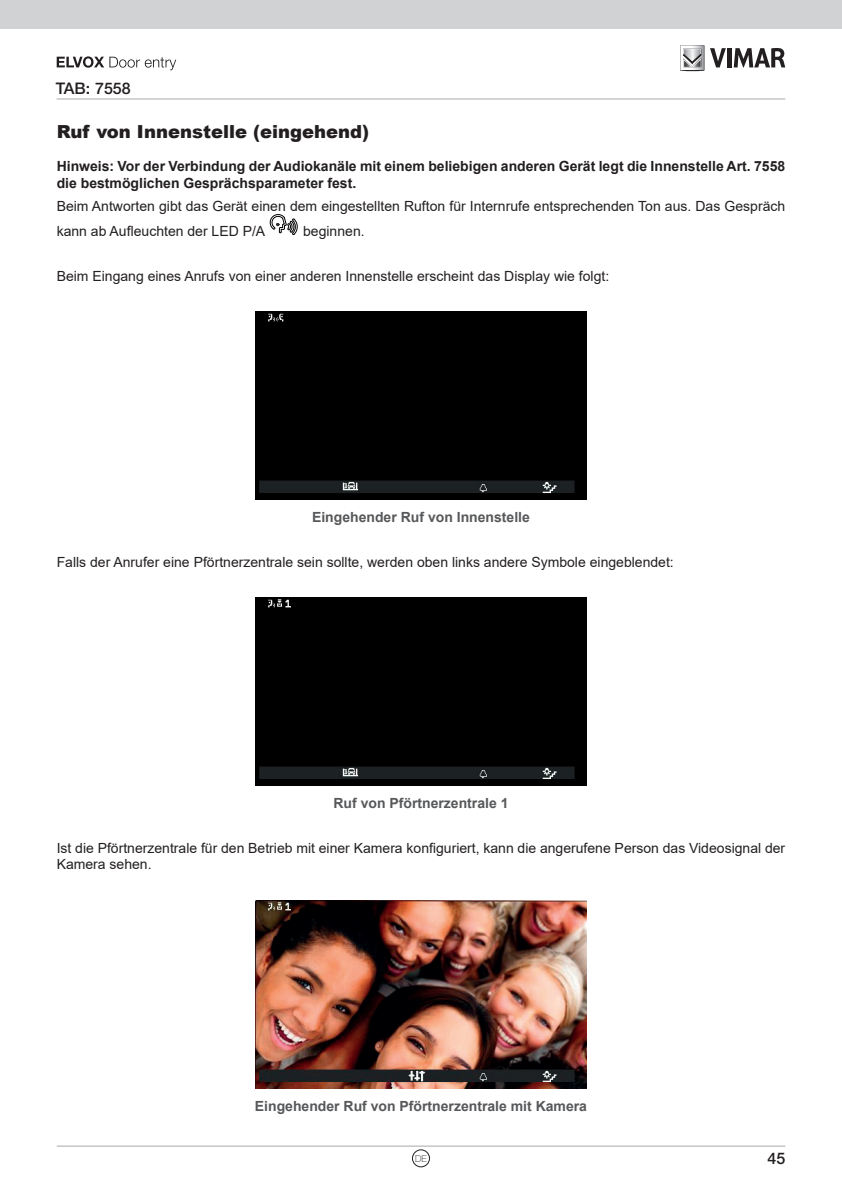
<style>
.page{position:relative;width:842px;height:1191px;background:#fff}
.page>*{position:absolute;margin:0;border:0;box-sizing:border-box;transform-origin:0 0}
.t1{font:900 18px "Arial";color:#231f20}
.t2{font:500 16px "Helvetica Neue LT Std";color:#231f20}
.t3{font:14px/24.8px "Arial";color:#231f20}
.t4{font:700 14px/16.8px "Arial";color:#231f20}
.t5{font:700 14px "Arial";color:#57585a}
.t6{font:100 9.6px "Helvetica Neue LT Std";color:#231f20}
</style>
<div class="page">
<hr style="left:57px;top:1145px;width:728px;height:1px;background:#a8a9ad">
<div style="left:0;top:0;width:842px;height:28px;background:#d1d2d4"></div>
<svg style="left:680px;top:45px;width:24px;height:27px"></svg>
<svg style="left:710px;top:48px;width:16px;height:19px"></svg>
<hr style="left:727px;top:48px;width:4px;height:19px;background:#231f20">
<svg style="left:734px;top:48px;width:51px;height:19px"></svg>
<hr style="left:57px;top:98px;width:728px;height:1px;background:#a8a9ad">
<svg style="left:57px;top:56px;width:119px;height:14px"></svg>
<div style="left:412px;top:1149px;width:18px;height:18px;border:1px solid #231f20;border-radius:50%"></div>
<svg style="left:270px;top:214px;width:28px;height:21px"></svg>
<div style="left:255px;top:311px;width:332px;height:188px;background:#000001"></div>
<div style="left:256px;top:597px;width:330px;height:188px;background:#000001"></div>
<img style="left:255px;top:900px;width:332px;height:188px">
<p class="t2" style="left:56px;top:79px;width:76px">TAB: 7558</p>
<p class="t1" style="left:57px;top:118px;width:314px">Ruf von Innenstelle (eingehend)</p>
<p class="t4" style="left:57px;top:158px;width:730px">Hinweis: Vor der Verbindung der Audiokanäle mit einem beliebigen anderen Gerät legt die Innenstelle Art. 7558 die bestmöglichen Gesprächsparameter fest.</p>
<p class="t3" style="left:57px;top:193px;width:730px">Beim Antworten gibt das Gerät einen dem eingestellten Rufton für Internrufe entsprechenden Ton aus. Das Gespräch kann ab Aufleuchten der LED P/A</p>
<p class="t3" style="left:303px;top:218px;width:63px">beginnen.</p>
<p class="t3" style="left:57px;top:263px;width:554px">Beim Eingang eines Anrufs von einer anderen Innenstelle erscheint das Display wie folgt:</p>
<p class="t5" style="left:312px;top:507px;width:219px">Eingehender Ruf von Innenstelle</p>
<p class="t3" style="left:57px;top:549px;width:619px">Falls der Anrufer eine Pförtnerzentrale sein sollte, werden oben links andere Symbole eingeblendet:</p>
<p class="t5" style="left:333px;top:793px;width:177px">Ruf von Pförtnerzentrale 1</p>
<p class="t3" style="left:57px;top:839px;width:730px;line-height:16.8px">Ist die Pförtnerzentrale für den Betrieb mit einer Kamera konfiguriert, kann die angerufene Person das Videosignal der<br>Kamera sehen.</p>
<p class="t5" style="left:255px;top:1095px;width:334px">Eingehender Ruf von Pförtnerzentrale mit Kamera</p>
<p class="t6" style="left:415px;top:1153px;width:13px">DE</p>
<p class="t2" style="left:767px;top:1148px;width:19px">45</p>
</div>
